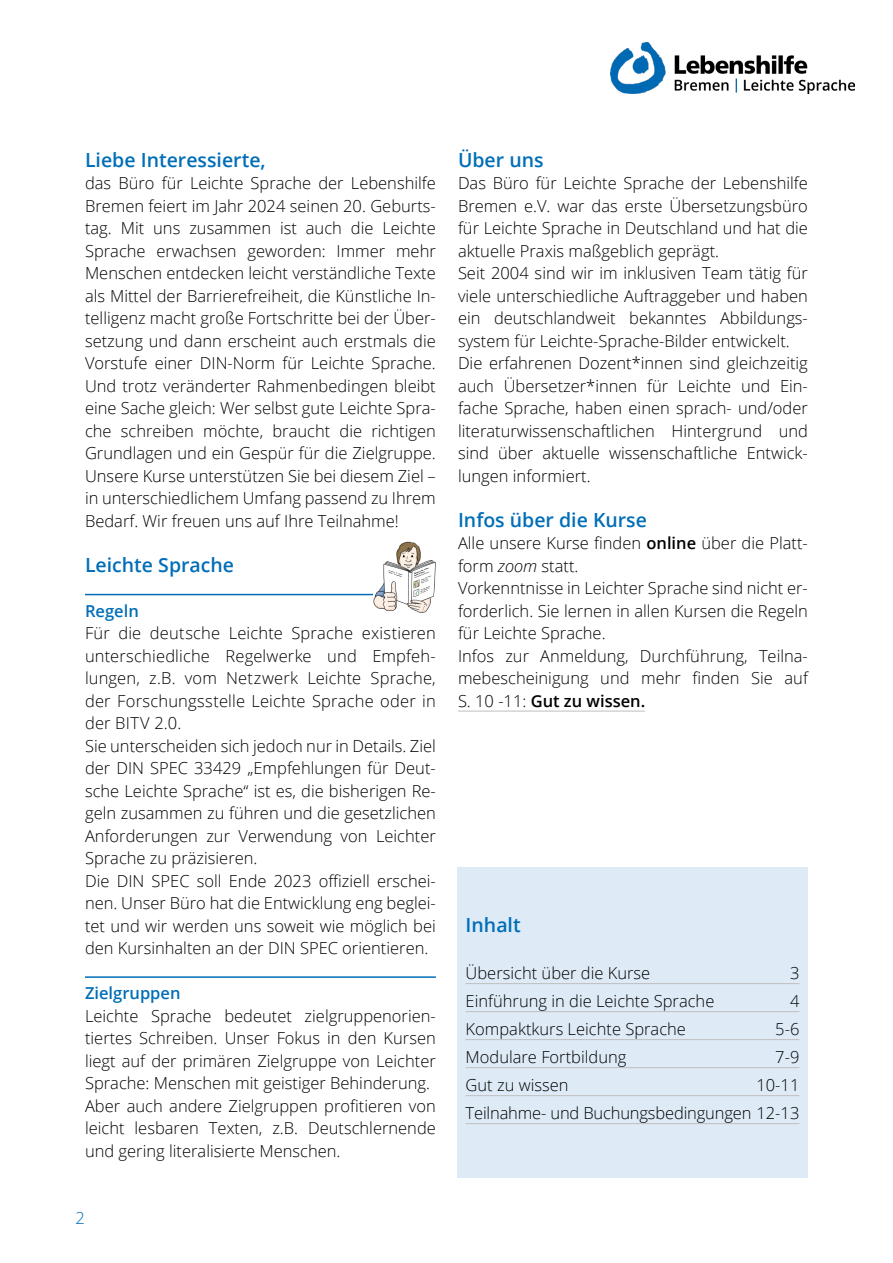
<style>
.page{position:relative;width:893px;height:1263px;background:#fff}
.page>*{position:absolute;margin:0;border:0;box-sizing:border-box;transform-origin:0 0}
.t1{font:600 19.5px "Open Sans";color:#006eb7}
.t2{font:300 16.5px/22.5px "Open Sans";color:#000}
.t3{font:600 16.5px "Open Sans";color:#006eb7}
.t4{font:300 16.5px "Open Sans";color:#006eb7}
.s1{font-weight:600}
.s2{font-style:italic}
</style>
<div class="page">
<img style="left:610px;top:42px;width:245px;height:52px">
<hr style="left:85px;top:594px;width:288px;height:1px;background:#006eb7">
<hr style="left:85px;top:976px;width:351px;height:2px;background:#006eb7">
<div style="left:457px;top:867px;width:351px;height:311px;background:#deebf7"></div>
<hr style="left:466px;top:983px;width:333px;height:1px;background:#bebebe">
<hr style="left:466px;top:1011px;width:333px;height:1px;background:#bebebe">
<hr style="left:466px;top:1039px;width:333px;height:1px;background:#bebebe">
<hr style="left:466px;top:1067px;width:333px;height:1px;background:#bebebe">
<hr style="left:466px;top:1095px;width:333px;height:1px;background:#bebebe">
<hr style="left:466px;top:1123px;width:333px;height:1px;background:#bebebe">
<hr style="left:458px;top:711px;width:187px;height:1px;background:#bebebe">
<img style="left:373px;top:541px;width:63px;height:72px">
<p class="t1" style="left:85px;top:146px;width:182px">Liebe Interessierte,</p>
<p class="t2" style="left:85px;top:171px;width:352px;text-align:justify">das Büro für Leichte Sprache der Lebenshilfe Bremen feiert im Jahr 2024 seinen 20. Geburts&shy;tag. Mit uns zusammen ist auch die Leichte Sprache erwachsen geworden: Immer mehr Menschen entdecken leicht verständliche Texte als Mittel der Barrierefreiheit, die Künstliche In&shy;telligenz macht große Fortschritte bei der Über&shy;setzung und dann erscheint auch erstmals die Vorstufe einer DIN-Norm für Leichte Sprache.<br>Und trotz veränderter Rahmenbedingen bleibt eine Sache gleich: Wer selbst gute Leichte Spra&shy;che schreiben möchte, braucht die richtigen Grundlagen und ein Gespür für die Zielgruppe.<br>Unsere Kurse unterstützen Sie bei diesem Ziel – in unterschiedlichem Umfang passend zu Ihrem Bedarf. Wir freuen uns auf Ihre Teilnahme!</p>
<p class="t1" style="left:85px;top:551px;width:151px">Leichte Sprache</p>
<p class="t3" style="left:85px;top:599px;width:55px">Regeln</p>
<p class="t2" style="left:85px;top:621px;width:352px">Für die deutsche Leichte Sprache existieren unterschiedliche Regelwerke und Empfeh&shy;lungen, z.B. vom Netzwerk Leichte Sprache, der Forschungsstelle Leichte Sprache oder in der BITV 2.0.<br>Sie unterscheiden sich jedoch nur in Details. Ziel der DIN SPEC 33429 „Empfehlungen für Deut&shy;sche Leichte Sprache“ ist es, die bisherigen Re&shy;geln zusammen zu führen und die gesetzlichen Anforderungen zur Verwendung von Leichter Sprache zu präzisieren.<br>Die DIN SPEC soll Ende 2023 offiziell erschei&shy;nen. Unser Büro hat die Entwicklung eng beglei&shy;tet und wir werden uns soweit wie möglich bei den Kursinhalten an der DIN SPEC orientieren.</p>
<p class="t3" style="left:85px;top:982px;width:97px">Zielgruppen</p>
<p class="t2" style="left:85px;top:1004px;width:352px">Leichte Sprache bedeutet zielgruppenorien&shy;tiertes Schreiben. Unser Fokus in den Kursen liegt auf der primären Zielgruppe von Leichter Sprache: Menschen mit geistiger Behinderung.<br>Aber auch andere Zielgruppen profitieren von leicht lesbaren Texten, z.B. Deutschlernende und gering literalisierte Menschen.</p>
<p class="t4" style="left:76px;top:1207px;width:11px">2</p>
<p class="t1" style="left:458px;top:146px;width:87px">Über uns</p>
<p class="t2" style="left:458px;top:171px;width:351px">Das Büro für Leichte Sprache der Lebenshilfe Bremen e.V. war das erste Übersetzungsbüro für Leichte Sprache in Deutschland und hat die aktuelle Praxis maßgeblich geprägt.<br>Seit 2004 sind wir im inklusiven Team tätig für viele unterschiedliche Auftraggeber und haben ein deutschlandweit bekanntes Abbildungs&shy;system für Leichte-Sprache-Bilder entwickelt.<br>Die erfahrenen Dozent*innen sind gleichzeitig auch Übersetzer*innen für Leichte und Ein&shy;fache Sprache, haben einen sprach- und/oder literaturwissenschaftlichen Hintergrund und sind über aktuelle wissenschaftliche Entwick&shy;lungen informiert.</p>
<p class="t1" style="left:458px;top:506px;width:190px">Infos über die Kurse</p>
<p class="t2" style="left:458px;top:531px;width:351px">Alle unsere Kurse finden <span class="s1">online</span> über die Platt&shy;form <span class="s2">zoom</span> statt.<br>Vorkenntnisse in Leichter Sprache sind nicht er&shy;forderlich. Sie lernen in allen Kursen die Regeln für Leichte Sprache.<br>Infos zur Anmeldung, Durchführung, Teilna&shy;mebescheinigung und mehr finden Sie auf S. 10 -11: <span class="s1">Gut zu wissen.</span></p>
<p class="t1" style="left:466px;top:911px;width:57px">Inhalt</p>
<p class="t2" style="left:466px;top:961px;width:186px">Übersicht über die Kurse</p>
<p class="t2" style="left:790px;top:961px;width:11px">3</p>
<p class="t2" style="left:466px;top:989px;width:250px">Einführung in die Leichte Sprache</p>
<p class="t2" style="left:790px;top:989px;width:11px">4</p>
<p class="t2" style="left:466px;top:1017px;width:222px">Kompaktkurs Leichte Sprache</p>
<p class="t2" style="left:775px;top:1017px;width:26px">5-6</p>
<p class="t2" style="left:466px;top:1045px;width:162px">Modulare Fortbildung</p>
<p class="t2" style="left:775px;top:1045px;width:26px">7-9</p>
<p class="t2" style="left:466px;top:1073px;width:104px">Gut zu wissen</p>
<p class="t2" style="left:466px;top:1071px;width:335px;line-height:28px;text-align:right">10-11<br>Teilnahme- und Buchungsbedingungen 12-13</p>
</div>
